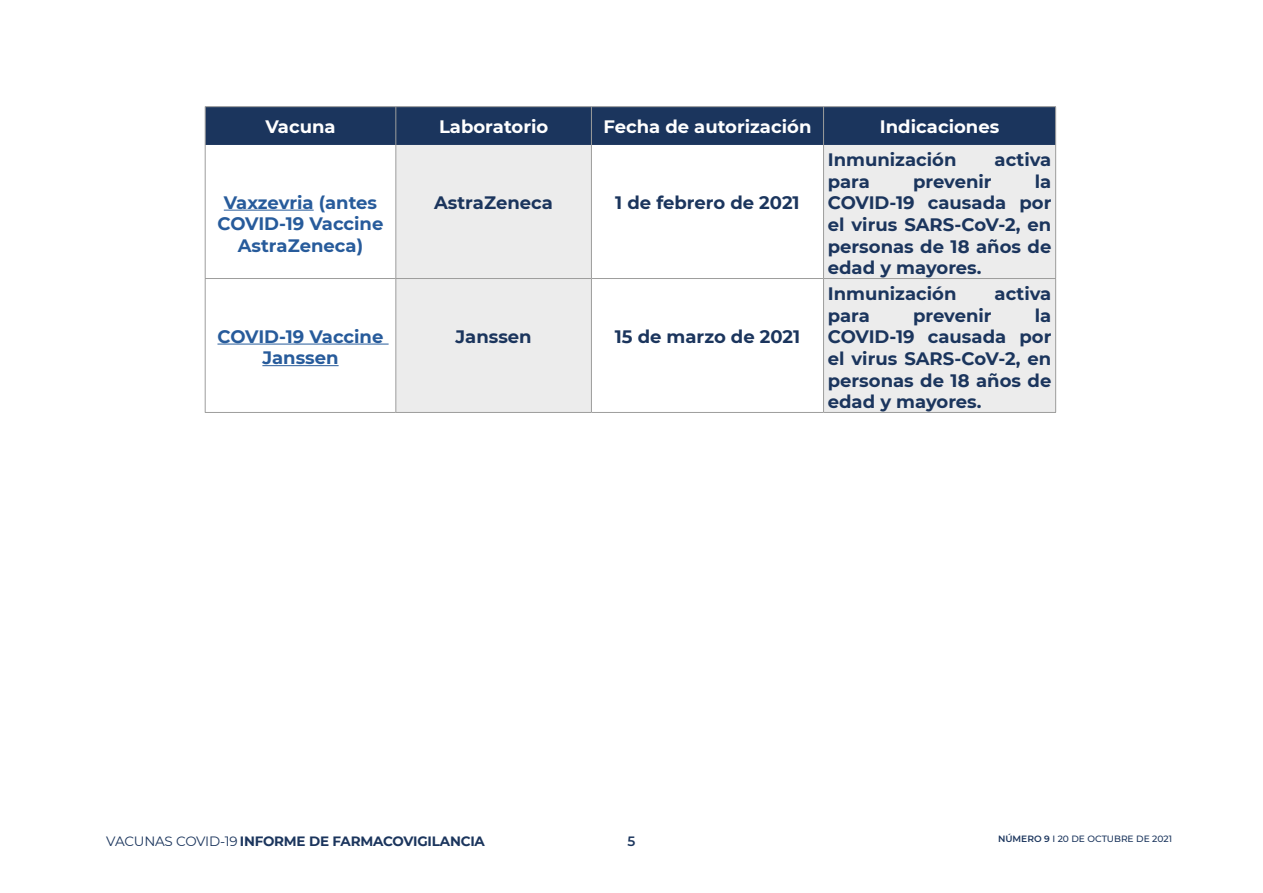
<style>
.page{position:relative;width:1263px;height:893px;background:#fff}
.page>*{position:absolute;margin:0;border:0;box-sizing:border-box;transform-origin:0 0}
.t1{font:700 18px/21.6px "Montserrat";color:#1b355d;text-align:justify}
.t2{font:700 18px/21.6px "Montserrat";color:#275b9b;text-align:center}
.t3{font:700 18px "Montserrat";color:#fff}
.t4{font:700 13.5px "Montserrat";letter-spacing:-.015em;color:#1b355d}
.t5{font:600 13.5px "Montserrat";color:#1b355d}
.t6{font:500 9.15px "Montserrat";color:#1b355d}
.s1{font-weight:400}
.s2{font-weight:600}
</style>
<div class="page">
<div style="left:206px;top:107px;width:849px;height:38px;background:#1b355d"></div>
<div style="left:396px;top:145px;width:195px;height:133px;background:#ececec"></div>
<div style="left:823px;top:145px;width:233px;height:133px;background:#ececec"></div>
<div style="left:396px;top:278px;width:195px;height:134px;background:#ececec"></div>
<div style="left:823px;top:278px;width:233px;height:134px;background:#ececec"></div>
<hr style="left:205px;top:278px;width:191px;height:1px;background:#9d9d9c">
<hr style="left:396px;top:278px;width:195px;height:1px;background:#9d9d9c">
<hr style="left:591px;top:278px;width:232px;height:1px;background:#9d9d9c">
<hr style="left:823px;top:278px;width:233px;height:1px;background:#9d9d9c">
<hr style="left:396px;top:106px;width:195px;height:1px;background:#9d9d9c">
<hr style="left:396px;top:412px;width:195px;height:1px;background:#9d9d9c">
<hr style="left:205px;top:106px;width:191px;height:1px;background:#9d9d9c">
<hr style="left:205px;top:107px;width:1px;height:38px;background:#9d9d9c">
<hr style="left:395px;top:107px;width:1px;height:38px;background:#9d9d9c">
<hr style="left:205px;top:145px;width:1px;height:133px;background:#9d9d9c">
<hr style="left:395px;top:145px;width:1px;height:133px;background:#9d9d9c">
<hr style="left:205px;top:279px;width:1px;height:133px;background:#9d9d9c">
<hr style="left:395px;top:279px;width:1px;height:133px;background:#9d9d9c">
<hr style="left:205px;top:412px;width:191px;height:1px;background:#9d9d9c">
<hr style="left:591px;top:106px;width:232px;height:1px;background:#9d9d9c">
<hr style="left:591px;top:107px;width:1px;height:38px;background:#9d9d9c">
<hr style="left:591px;top:145px;width:1px;height:133px;background:#9d9d9c">
<hr style="left:591px;top:279px;width:1px;height:133px;background:#9d9d9c">
<hr style="left:591px;top:412px;width:232px;height:1px;background:#9d9d9c">
<hr style="left:823px;top:106px;width:233px;height:1px;background:#9d9d9c">
<hr style="left:823px;top:107px;width:1px;height:38px;background:#9d9d9c">
<hr style="left:1055px;top:107px;width:1px;height:38px;background:#9d9d9c">
<hr style="left:823px;top:145px;width:1px;height:133px;background:#9d9d9c">
<hr style="left:1055px;top:145px;width:1px;height:133px;background:#9d9d9c">
<hr style="left:823px;top:279px;width:1px;height:133px;background:#9d9d9c">
<hr style="left:1055px;top:279px;width:1px;height:133px;background:#9d9d9c">
<hr style="left:823px;top:412px;width:233px;height:1px;background:#9d9d9c">
<hr style="left:224px;top:210px;width:90px;height:1px;background:#275b9b">
<hr style="left:217px;top:344px;width:172px;height:1px;background:#275b9b">
<hr style="left:262px;top:365px;width:77px;height:1px;background:#275b9b">
<p class="t3" style="left:265px;top:113px;width:72px">Vacuna</p>
<p class="t3" style="left:439px;top:113px;width:111px">Laboratorio</p>
<p class="t3" style="left:603px;top:113px;width:209px">Fecha de autorización</p>
<p class="t3" style="left:880px;top:113px;width:121px">Indicaciones</p>
<p class="t2" style="left:217px;top:191px;width:168px">Vaxzevria (antes<br>COVID-19 Vaccine<br>AstraZeneca)</p>
<p class="t1" style="left:434px;top:191px;width:120px">AstraZeneca</p>
<p class="t1" style="left:615px;top:191px;width:186px">1 de febrero de 2021</p>
<p class="t2" style="left:217px;top:325px;width:168px">COVID-19 Vaccine<br>Janssen</p>
<p class="t1" style="left:455px;top:325px;width:78px">Janssen</p>
<p class="t1" style="left:615px;top:325px;width:187px">15 de marzo de 2021</p>
<p class="t1" style="left:828px;top:148px;width:130px">Inmunización</p>
<p class="t1" style="left:994px;top:148px;width:58px">activa</p>
<p class="t1" style="left:828px;top:170px;width:44px">para</p>
<p class="t1" style="left:913px;top:170px;width:80px">prevenir</p>
<p class="t1" style="left:828px;top:170px;width:225px;text-indent:207px">la COVID-19 causada por el virus SARS-CoV-2, en personas de 18 años de edad y mayores.</p>
<p class="t1" style="left:828px;top:282px;width:130px">Inmunización</p>
<p class="t1" style="left:994px;top:282px;width:58px">activa</p>
<p class="t1" style="left:828px;top:304px;width:44px">para</p>
<p class="t1" style="left:913px;top:304px;width:80px">prevenir</p>
<p class="t1" style="left:828px;top:304px;width:225px;text-indent:207px">la COVID‑19 causada por el virus SARS-CoV-2, en personas de 18 años de edad y mayores.</p>
<p class="t4" style="left:106px;top:831px;width:380px"><span class="s1">VACUNAS COVID-19</span> INFORME DE FARMACOVIGILANCIA</p>
<p class="t5" style="left:627px;top:831px;width:9px">5</p>
<p class="t6" style="left:998px;top:832px;width:176px"><span class="s2">NÚMERO 9</span> I 20 DE OCTUBRE DE 2021</p>
</div>
